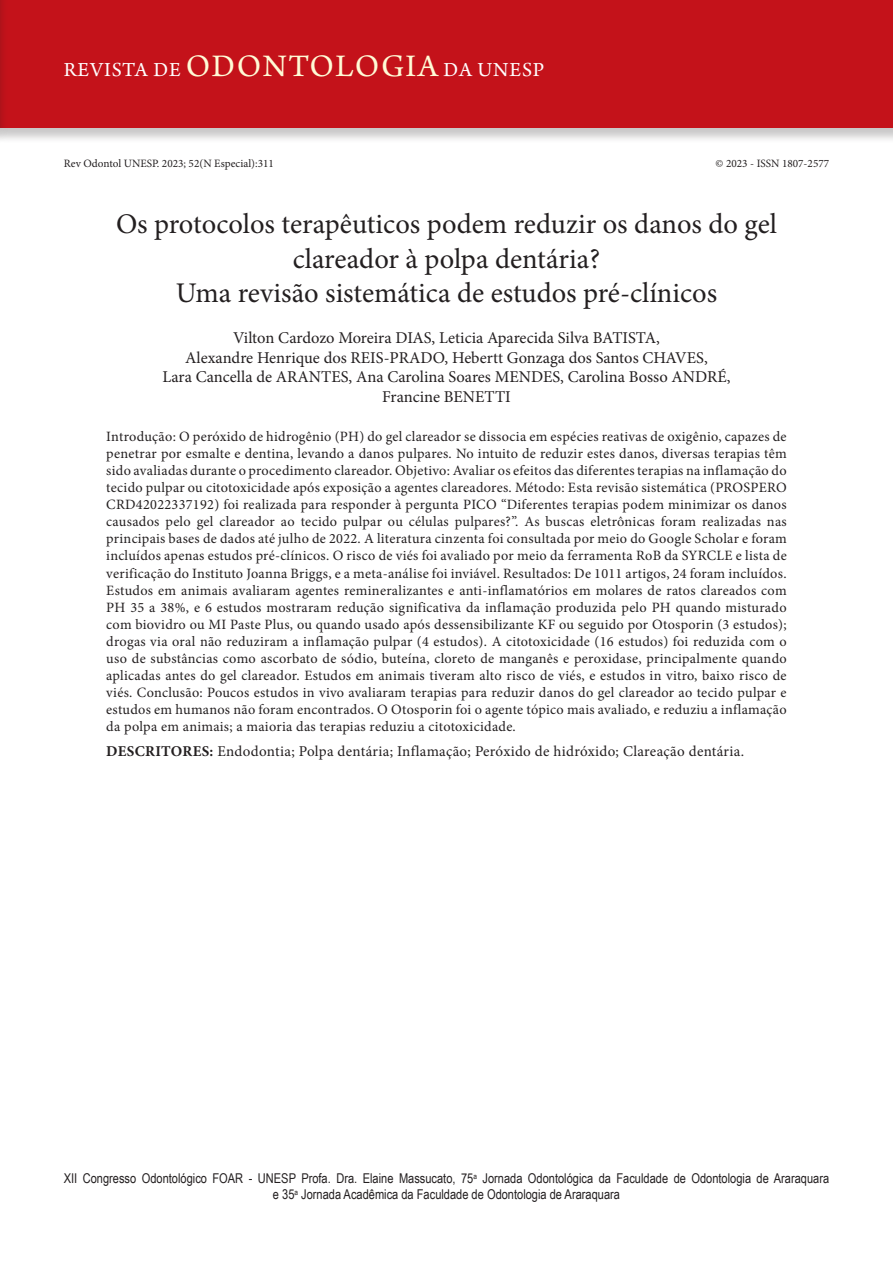
<style>
.page{position:relative;width:893px;height:1263px;background:#fff}
.page>*{position:absolute;margin:0;border:0;box-sizing:border-box;transform-origin:0 0}
.ArticleTitle{font:28.5px/34.2px "Minion Pro";color:#231f20;text-align:center}
.t1{font:21px "Arno Pro";letter-spacing:.04em;color:#fff}
.Authors{font:16.5px/19.8px "Minion Pro";color:#231f20;text-align:center}
.Keywords{font:15px "Minion Pro";letter-spacing:.02em;color:#231f20}
.Abstract{font:14.25px/17.1px "Minion Pro";letter-spacing:.02em;color:#231f20;text-align:justify}
.t2{font:13.5px/16.2px "Arial Narrow";color:#231f20;text-align:center}
.t3{font:11.25px "Minion Pro";color:#231f20}
.s1{font-size:33px;color:#fffbd6}
.s2{font-weight:700}
</style>
<div class="page">
<div style="left:0;top:0;width:893px;height:144px;background:#231f20;opacity:.25"></div>
<div style="left:0;top:0;width:893px;height:128px;background:#c4121a"></div>
<div style="left:0;top:0;width:8px;height:144px;background:#231f20;opacity:.25"></div>
<hr style="left:0;top:0;width:1px;height:128px;background:#c4121a">
<h2 class="t1" style="left:64px;top:58px;width:482px">REVISTA DE <span class="s1">ODONTOLOGIA</span> DA UNESP</h2>
<p class="t3" style="left:64px;top:156px;width:212px">Rev Odontol UNESP. 2023; 52(N Especial):311</p>
<p class="t3" style="left:715px;top:156px;width:115px">© 2023 - ISSN 1807-2577</p>
<p class="ArticleTitle" style="left:116px;top:207px;width:662px">Os protocolos terapêuticos podem reduzir os danos do gel clareador à polpa dentária?<br>Uma revisão sistemática de estudos pré-clínicos</p>
<p class="Authors" style="left:162px;top:328px;width:570px">Vilton Cardozo Moreira DIAS, Leticia Aparecida Silva BATISTA,<br>Alexandre Henrique dos REIS-PRADO, Hebertt Gonzaga dos Santos CHAVES,<br>Lara Cancella de ARANTES, Ana Carolina Soares MENDES, Carolina Bosso ANDRÉ, Francine BENETTI</p>
<p class="Abstract" style="left:106px;top:428px;width:682px">Introdução: O peróxido de hidrogênio (PH) do gel clareador se dissocia em espécies reativas de oxigênio, capazes de penetrar por esmalte e dentina, levando a danos pulpares. No intuito de reduzir estes danos, diversas terapias têm sido avaliadas durante o procedimento clareador. Objetivo: Avaliar os efeitos das diferentes terapias na inflamação do tecido pulpar ou citotoxicidade após exposição a agentes clareadores. Método: Esta revisão sistemática (PROSPERO CRD42022337192) foi realizada para responder à pergunta PICO “Diferentes terapias podem minimizar os danos causados pelo gel clareador ao tecido pulpar ou células pulpares?”. As buscas eletrônicas foram realizadas nas principais bases de dados até julho de 2022. A literatura cinzenta foi consultada por meio do Google Scholar e foram incluídos apenas estudos pré-clínicos. O risco de viés foi avaliado por meio da ferramenta RoB da SYRCLE e lista de verificação do Instituto Joanna Briggs, e a meta-análise foi inviável. Resultados: De 1011 artigos, 24 foram incluídos.<br>Estudos em animais avaliaram agentes remineralizantes e anti-inflamatórios em molares de ratos clareados com PH 35 a 38%, e 6 estudos mostraram redução significativa da inflamação produzida pelo PH quando misturado com biovidro ou MI Paste Plus, ou quando usado após dessensibilizante KF ou seguido por Otosporin (3 estudos); drogas via oral não reduziram a inflamação pulpar (4 estudos). A citotoxicidade (16 estudos) foi reduzida com o uso de substâncias como ascorbato de sódio, buteína, cloreto de manganês e peroxidase, principalmente quando aplicadas antes do gel clareador. Estudos em animais tiveram alto risco de viés, e estudos in vitro, baixo risco de viés. Conclusão: Poucos estudos in vivo avaliaram terapias para reduzir danos do gel clareador ao tecido pulpar e estudos em humanos não foram encontrados. O Otosporin foi o agente tópico mais avaliado, e reduziu a inflamação da polpa em animais; a maioria das terapias reduziu a citotoxicidade.</p>
<p class="Keywords" style="left:106px;top:741px;width:639px"><span class="s2">DESCRITORES:</span> Endodontia; Polpa dentária; Inflamação; Peróxido de hidróxido; Clareação dentária.</p>
<p class="t2" style="left:64px;top:1169px;width:767px">XII Congresso Odontológico FOAR - UNESP Profa. Dra. Elaine Massucato, 75<sup>a</sup> Jornada Odontológica da Faculdade de Odontologia de Araraquara e 35<sup>a</sup> Jornada Acadêmica da Faculdade de Odontologia de Araraquara</p>
</div>
